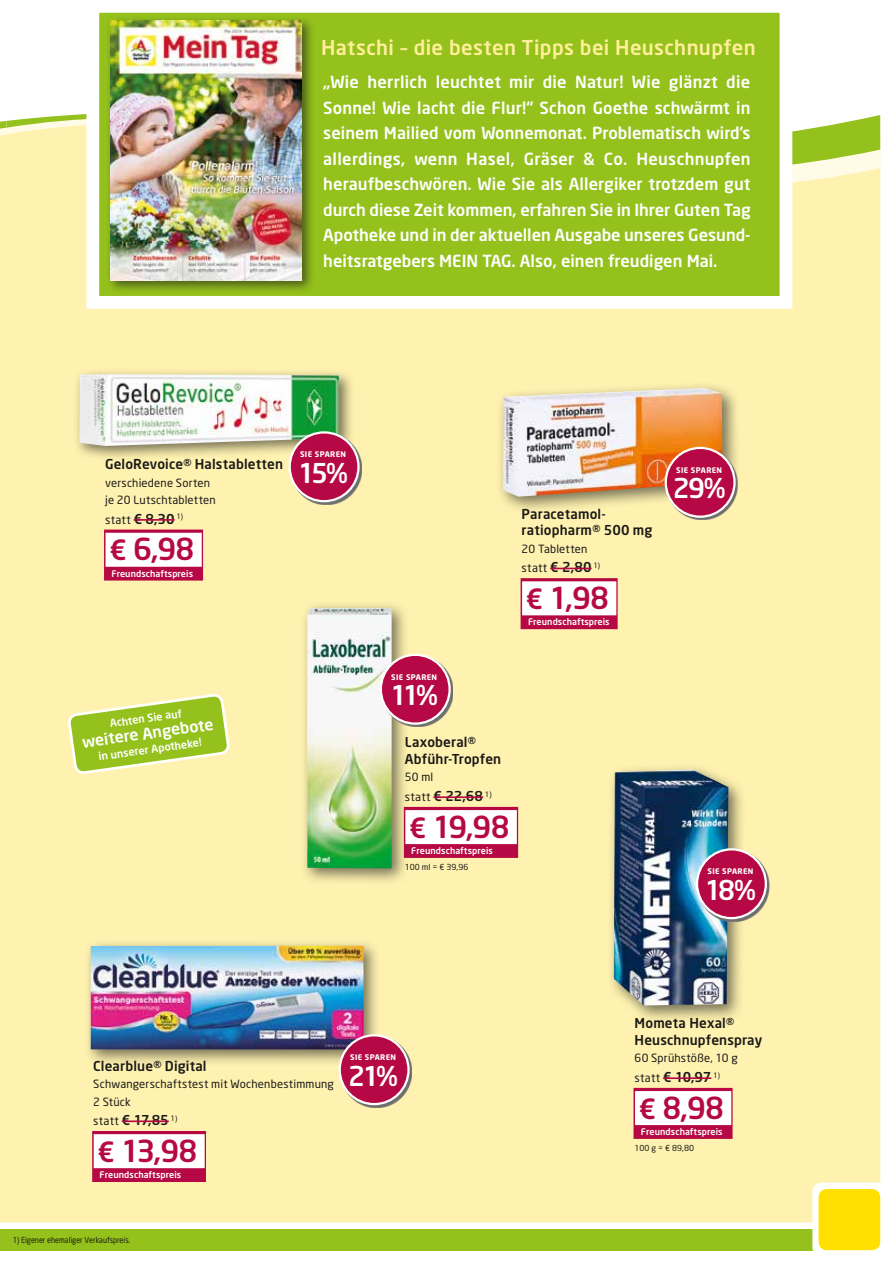
<style>
.page{position:relative;width:893px;height:1263px;background:#fff}
.page>*{position:absolute;margin:0;border:0;box-sizing:border-box;transform-origin:0 0}
.t1{font:500 30px "Neo Sans";letter-spacing:-.025em;color:#b60844}
.t2{font:500 27px "Neo Sans";letter-spacing:-.135em;color:#fff}
.t3{font:500 20.25px "Neo Sans";letter-spacing:.015em;color:#ffef99}
.t4{font:500 16.5px/25.5px "Neo Sans";color:#fff;text-align:justify}
.t5{font:500 15.75px "Neo Sans";color:#fff}
.t6{font:500 13.5px/16.5px "Neo Sans";letter-spacing:.01em;color:#1a1a18}
.t7{font:11.55px "Neo Sans";letter-spacing:.025em;color:#1a1a18}
.t8{font:11.25px/17.4px "Neo Sans";letter-spacing:.015em;color:#1a1a18}
.t9{font:500 10.65px "Neo Sans";color:#fff}
.t10{font:500 9px "Neo Sans";letter-spacing:.01em;color:#fff}
.t11{font:8.25px "Neo Sans";color:#1a1a18;scale:.88 1}
.t12{font:8.25px "Neo Sans";color:#1a1a18}
.t13{font:700 7.65px "Neo Sans";letter-spacing:.05em;color:#fff}
.s1{font-weight:500;font-size:13.5px}
.s2{font-size:27.6px}
.s3{font-weight:400;font-size:11.55px}
</style>
<div class="page">
<div style="left:0;top:209px;width:880px;height:1013px;background:#fff2b0"></div>
<div style="left:0;top:1229px;width:880px;height:21px;background:#94c11c"></div>
<div style="left:812px;top:1182px;width:74px;height:74px;background:#fff;border-radius:9px"></div>
<div style="left:819px;top:1189px;width:61px;height:61px;background:#ffe000;border-radius:9px"></div>
<svg style="left:0;top:121px;width:6px;height:88px"></svg>
<svg style="left:6px;top:114px;width:874px;height:113px;background:#ebea9f"></svg>
<svg style="left:80px;top:12px;width:719px;height:303px;background:#a4ca3b"></svg>
<div style="left:106px;top:16px;width:209px;height:278px;background:#1a1a18;opacity:.6"></div>
<img style="left:110px;top:21px;width:192px;height:259px">
<svg style="left:68px;top:694px;width:161px;height:80px;background:#b9d356"></svg>
<div style="left:607px;top:762px;width:139px;height:261px;background:#1a1a18;opacity:.6"></div>
<img style="left:614px;top:770px;width:114px;height:235px">
<div style="left:633px;top:1088px;width:100px;height:51px;background:#b60844"></div>
<div style="left:635px;top:1091px;width:96px;height:34px;background:#fff"></div>
<hr style="left:663px;top:1077px;width:48px;height:2px;background:#b60844">
<svg style="left:698px;top:850px;width:71px;height:71px"></svg>
<div style="left:697px;top:849px;width:69px;height:69px;background:#b60844;border-radius:50%"></div>
<div style="left:696px;top:848px;width:71px;height:71px;border:2px solid #fff;border-radius:50%"></div>
<div style="left:73px;top:368px;width:282px;height:93px;background:#1a1a18;opacity:.6"></div>
<img style="left:79px;top:374px;width:260px;height:72px">
<div style="left:104px;top:529px;width:99px;height:52px;background:#b60844"></div>
<div style="left:106px;top:533px;width:96px;height:34px;background:#fff"></div>
<hr style="left:134px;top:519px;width:41px;height:2px;background:#b60844">
<svg style="left:291px;top:433px;width:71px;height:71px"></svg>
<div style="left:290px;top:432px;width:68px;height:69px;background:#b60844;border-radius:50%"></div>
<div style="left:289px;top:431px;width:71px;height:71px;border:2px solid #fff;border-radius:50%"></div>
<div style="left:84px;top:939px;width:297px;height:127px;background:#1a1a18;opacity:.6"></div>
<img style="left:91px;top:946px;width:273px;height:103px">
<div style="left:92px;top:1131px;width:114px;height:51px;background:#b60844"></div>
<div style="left:94px;top:1134px;width:111px;height:34px;background:#fff"></div>
<hr style="left:122px;top:1120px;width:47px;height:2px;background:#b60844">
<svg style="left:341px;top:1036px;width:71px;height:71px"></svg>
<div style="left:340px;top:1035px;width:68px;height:69px;background:#b60844;border-radius:50%"></div>
<div style="left:339px;top:1034px;width:71px;height:71px;border:2px solid #fff;border-radius:50%"></div>
<div style="left:300px;top:601px;width:109px;height:285px;background:#1a1a18;opacity:.6"></div>
<img style="left:307px;top:608px;width:85px;height:260px">
<div style="left:404px;top:807px;width:114px;height:51px;background:#b60844"></div>
<div style="left:405px;top:810px;width:112px;height:34px;background:#fff"></div>
<hr style="left:433px;top:796px;width:50px;height:2px;background:#b60844">
<svg style="left:382px;top:656px;width:71px;height:71px"></svg>
<div style="left:381px;top:655px;width:69px;height:69px;background:#b60844;border-radius:50%"></div>
<div style="left:380px;top:654px;width:71px;height:71px;border:2px solid #fff;border-radius:50%"></div>
<div style="left:496px;top:381px;width:244px;height:133px;background:#1a1a18;opacity:.6"></div>
<img style="left:503px;top:388px;width:219px;height:109px">
<div style="left:521px;top:578px;width:97px;height:51px;background:#b60844"></div>
<div style="left:522px;top:581px;width:94px;height:34px;background:#fff"></div>
<hr style="left:550px;top:568px;width:42px;height:1px;background:#b60844">
<svg style="left:667px;top:449px;width:71px;height:71px"></svg>
<div style="left:666px;top:448px;width:68px;height:69px;background:#b60844;border-radius:50%"></div>
<div style="left:665px;top:447px;width:71px;height:71px;border:2px solid #fff;border-radius:50%"></div>
<p class="t3" style="left:321px;top:34px;width:436px">Hatschi – die besten Tipps bei Heuschnupfen</p>
<p class="t4" style="left:323px;top:69px;width:429px">„Wie herrlich leuchtet mir die Natur! Wie glänzt die Sonne! Wie lacht die Flur!“ Schon Goethe schwärmt in seinem Mailied vom Wonnemonat. Problematisch wird’s allerdings, wenn Hasel, Gräser &amp; Co. Heuschnupfen heraufbeschwören. Wie Sie als Allergiker trotzdem gut durch diese Zeit kommen, erfahren Sie in Ihrer Guten Tag Apotheke und in der aktuellen Ausgabe unseres Gesund&shy;heitsratgebers MEIN TAG. Also, einen freudigen Mai.</p>
<p class="t6" style="left:105px;top:456px;width:179px">GeloRevoice® Halstabletten</p>
<p class="t8" style="left:105px;top:474px;width:112px">verschiedene Sorten je 20 Lutschtabletten</p>
<p class="t7" style="left:105px;top:512px;width:80px">statt <span class="s1">€ 8,30</span> <sup>1)</sup></p>
<h1 class="t1" style="left:109px;top:530px;width:87px"><span class="s2">€</span> 6,98</h1>
<p class="t10" style="left:111px;top:567px;width:83px">Freundschaftspreis</p>
<p class="t13" style="left:300px;top:449px;width:47px">SIE SPAREN</p>
<h2 class="t2" style="left:298px;top:456px;width:51px">15%</h2>
<p class="t9" style="left:109px;top:717px;width:74px;rotate:-8deg">Achten Sie auf</p>
<p class="t5" style="left:81px;top:732px;width:134px;rotate:-8deg">weitere Angebote</p>
<p class="t9" style="left:98px;top:750px;width:105px;rotate:-8deg">in unserer Apotheke!</p>
<p class="t6" style="left:522px;top:505px;width:132px">Paracetamol&shy;ratiopharm® 500 mg</p>
<p class="t8" style="left:522px;top:540px;width:67px">20 Tabletten</p>
<p class="t7" style="left:522px;top:561px;width:80px">statt <span class="s1">€ 2,80</span> <sup>1)</sup></p>
<h1 class="t1" style="left:526px;top:579px;width:85px"><span class="s2">€</span> 1,98</h1>
<p class="t10" style="left:528px;top:616px;width:83px">Freundschaftspreis</p>
<p class="t13" style="left:391px;top:672px;width:47px">SIE SPAREN</p>
<h2 class="t2" style="left:390px;top:678px;width:49px">11%</h2>
<p class="t6" style="left:405px;top:734px;width:98px">Laxoberal®<br>Abführ-Tropfen</p>
<p class="t8" style="left:405px;top:768px;width:30px">50 ml</p>
<p class="t6" style="left:405px;top:787px;width:88px"><span class="s3">statt</span> € 22,68 <sup>1)</sup></p>
<h1 class="t1" style="left:409px;top:808px;width:102px"><span class="s2">€</span> 19,98</h1>
<p class="t10" style="left:411px;top:845px;width:83px">Freundschaftspreis</p>
<p class="t12" style="left:405px;top:862px;width:65px">100 ml = € 39,96</p>
<p class="t13" style="left:676px;top:465px;width:47px">SIE SPAREN</p>
<h2 class="t2" style="left:673px;top:471px;width:54px">29%</h2>
<p class="t13" style="left:707px;top:866px;width:47px">SIE SPAREN</p>
<h2 class="t2" style="left:705px;top:873px;width:53px">18%</h2>
<p class="t6" style="left:93px;top:1057px;width:115px">Clearblue® Digital</p>
<p class="t8" style="left:93px;top:1075px;width:242px">Schwangerschaftstest mit Wochenbestimmung<br>2 Stück</p>
<p class="t6" style="left:93px;top:1111px;width:86px"><span class="s3">statt</span> € 17,85 <sup>1)</sup></p>
<h1 class="t1" style="left:98px;top:1132px;width:101px"><span class="s2">€</span> 13,98</h1>
<p class="t10" style="left:100px;top:1169px;width:83px">Freundschaftspreis</p>
<p class="t13" style="left:350px;top:1052px;width:47px">SIE SPAREN</p>
<h2 class="t2" style="left:348px;top:1058px;width:51px">21%</h2>
<p class="t11" style="left:13px;top:1235px;width:135px">1) Eigener ehemaliger Verkaufspreis.</p>
<p class="t6" style="left:635px;top:1015px;width:129px">Mometa Hexal®<br>Heuschnupfenspray</p>
<p class="t8" style="left:635px;top:1049px;width:105px">60 Sprühstöße, 10 g</p>
<p class="t6" style="left:635px;top:1068px;width:87px"><span class="s3">statt</span> € 10,97 <sup>1)</sup></p>
<h1 class="t1" style="left:639px;top:1089px;width:87px"><span class="s2">€</span> 8,98</h1>
<p class="t10" style="left:641px;top:1126px;width:83px">Freundschaftspreis</p>
<p class="t12" style="left:635px;top:1143px;width:61px">100 g = € 89,80</p>
</div>
